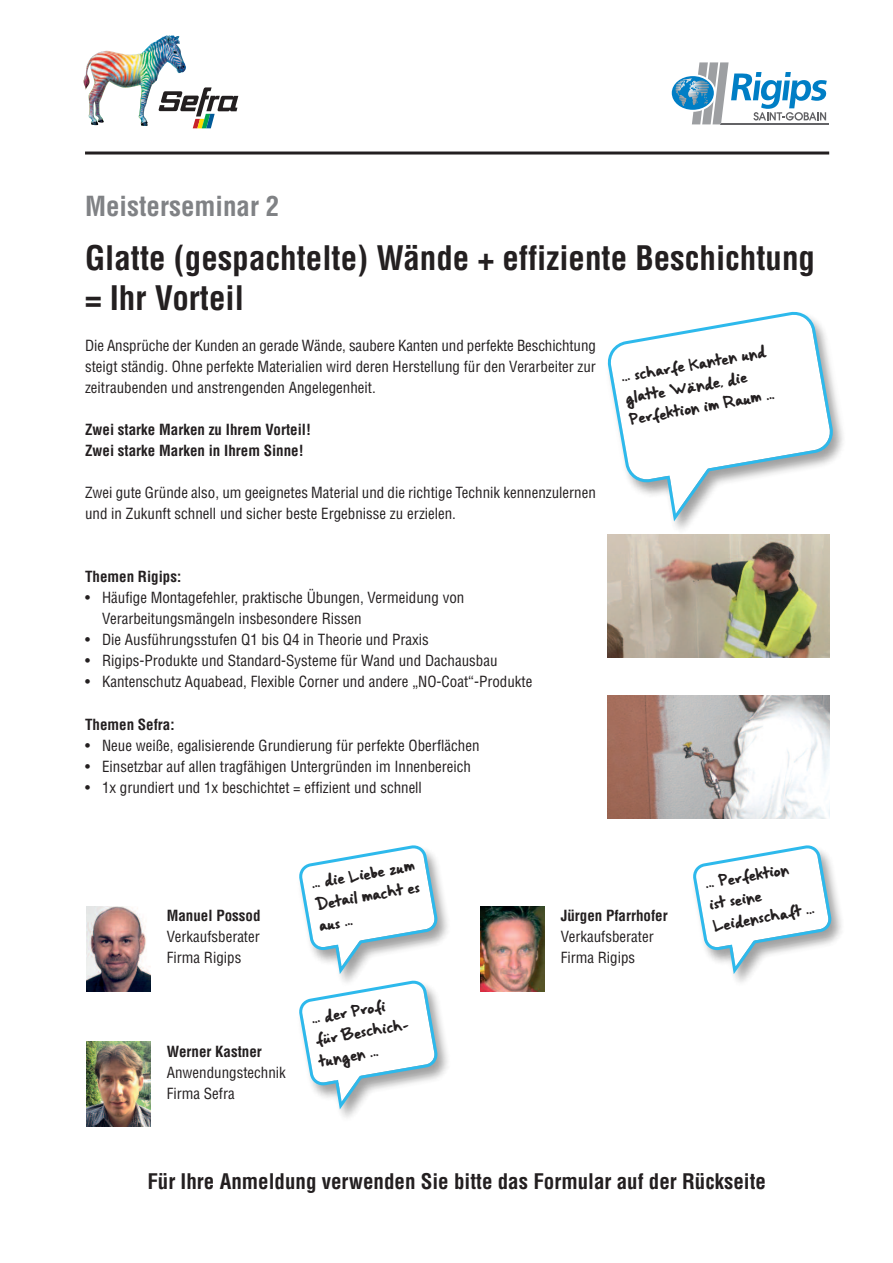
<style>
.page{position:relative;width:893px;height:1263px;background:#fff}
.page>*{position:absolute;margin:0;border:0;box-sizing:border-box;transform-origin:0 0}
.t1{font:700 condensed 33px/39.6px "Helvetica";color:#231f20}
.t2{font:700 condensed 27px "Helvetica";color:#808285}
.t3{font:700 condensed 21px "Helvetica";color:#231f20}
.t4{font:condensed 15px/21px "Helvetica";color:#231f20}
.t5{font:700 condensed 15px/21px "Helvetica";color:#231f20}
.t6{font:12px/21.6px "Gorri Sans";color:#231f20}
</style>
<div class="page">
<img style="left:607px;top:383px;width:236px;height:166px">
<svg style="left:607px;top:311px;width:226px;height:210px"></svg>
<img style="left:438px;top:870px;width:10px;height:72px">
<svg style="left:299px;top:845px;width:139px;height:125px"></svg>
<img style="left:733px;top:871px;width:109px;height:111px">
<svg style="left:693px;top:845px;width:139px;height:129px"></svg>
<img style="left:86px;top:1042px;width:64px;height:85px">
<img style="left:339px;top:970px;width:109px;height:148px">
<svg style="left:299px;top:980px;width:139px;height:129px"></svg>
<img style="left:83px;top:35px;width:96px;height:91px">
<svg style="left:155px;top:86px;width:84px;height:43px"></svg>
<img style="left:86px;top:906px;width:64px;height:85px">
<img style="left:480px;top:906px;width:64px;height:85px">
<hr style="left:85px;top:152px;width:744px;height:2px;background:#231f20">
<img style="left:608px;top:534px;width:221px;height:123px">
<img style="left:608px;top:696px;width:221px;height:123px">
<hr style="left:721px;top:123px;width:108px;height:1px;background:#636366">
<svg style="left:670px;top:74px;width:46px;height:38px"></svg>
<svg style="left:672px;top:76px;width:42px;height:34px"></svg>
<svg style="left:676px;top:62px;width:151px;height:62px"></svg>
<h2 class="t2" style="left:85px;top:196px;width:196px">Meisterseminar 2</h2>
<h1 class="t1" style="left:85px;top:241px;width:731px">Glatte (gespachtelte) Wände + effiziente Beschichtung = Ihr Vorteil</h1>
<p class="t4" style="left:85px;top:337px;width:512px;text-align:justify">Die Ansprüche der Kunden an gerade Wände, saubere Kanten und perfekte Beschichtung steigt ständig. Ohne perfekte Materialien wird deren Herstellung für den Verarbeiter zur zeitraubenden und anstrengenden Angelegenheit.</p>
<p class="t5" style="left:85px;top:421px;width:227px">Zwei starke Marken zu Ihrem Vorteil!<br>Zwei starke Marken in Ihrem Sinne!</p>
<p class="t4" style="left:85px;top:484px;width:512px">Zwei gute Gründe also, um geeignetes Material und die richtige Technik kennenzulernen und in Zukunft schnell und sicher beste Ergebnisse zu erzielen.</p>
<p class="t6" style="left:620px;top:367px;width:149px;rotate:-10deg">... scharfe Kanten und glatte Wände, die<br>Perfektion im Raum ...</p>
<p class="t5" style="left:85px;top:568px;width:98px">Themen Rigips:</p>
<p class="t4" style="left:102px;top:589px;width:364px;text-indent:-17px">• Häufige Montagefehler, praktische Übungen, Vermeidung von<br>Verarbeitungsmängeln insbesondere Rissen</p>
<p class="t4" style="left:85px;top:631px;width:345px">• Die Ausführungsstufen Q1 bis Q4 in Theorie und Praxis</p>
<p class="t4" style="left:85px;top:652px;width:414px">• Rigips-Produkte und Standard-Systeme für Wand und Dachausbau</p>
<p class="t4" style="left:85px;top:673px;width:449px">• Kantenschutz Aquabead, Flexible Corner und andere „NO-Coat“-Produkte</p>
<p class="t5" style="left:85px;top:715px;width:91px">Themen Sefra:</p>
<p class="t4" style="left:85px;top:736px;width:396px">• Neue weiße, egalisierende Grundierung für perfekte Oberflächen</p>
<p class="t4" style="left:85px;top:757px;width:388px">• Einsetzbar auf allen tragfähigen Untergründen im Innenbereich</p>
<p class="t4" style="left:85px;top:778px;width:338px">• 1x grundiert und 1x beschichtet = effizient und schnell</p>
<p class="t5" style="left:167px;top:907px;width:95px">Manuel Possod</p>
<p class="t4" style="left:167px;top:927px;width:95px">Verkaufsberater<br>Firma Rigips</p>
<p class="t5" style="left:167px;top:1042px;width:97px">Werner Kastner</p>
<p class="t4" style="left:167px;top:1063px;width:121px">Anwendungstechnik<br>Firma Sefra</p>
<p class="t6" style="left:310px;top:874px;width:107px;text-align:justify;rotate:-10deg">... die Liebe zum Detail macht es aus ...</p>
<p class="t6" style="left:704px;top:874px;width:104px;rotate:-10deg">... Perfektion ist seine<br>Leidenschaft ...</p>
<p class="t5" style="left:561px;top:907px;width:109px">Jürgen Pfarrhofer</p>
<p class="t4" style="left:561px;top:927px;width:95px">Verkaufsberater<br>Firma Rigips</p>
<p class="t6" style="left:310px;top:1009px;width:96px;rotate:-10deg">... der Profi für Beschich&shy;tungen ...</p>
<h3 class="t3" style="left:147px;top:1173px;width:620px">Für Ihre Anmeldung verwenden Sie bitte das Formular auf der Rückseite</h3>
</div>
